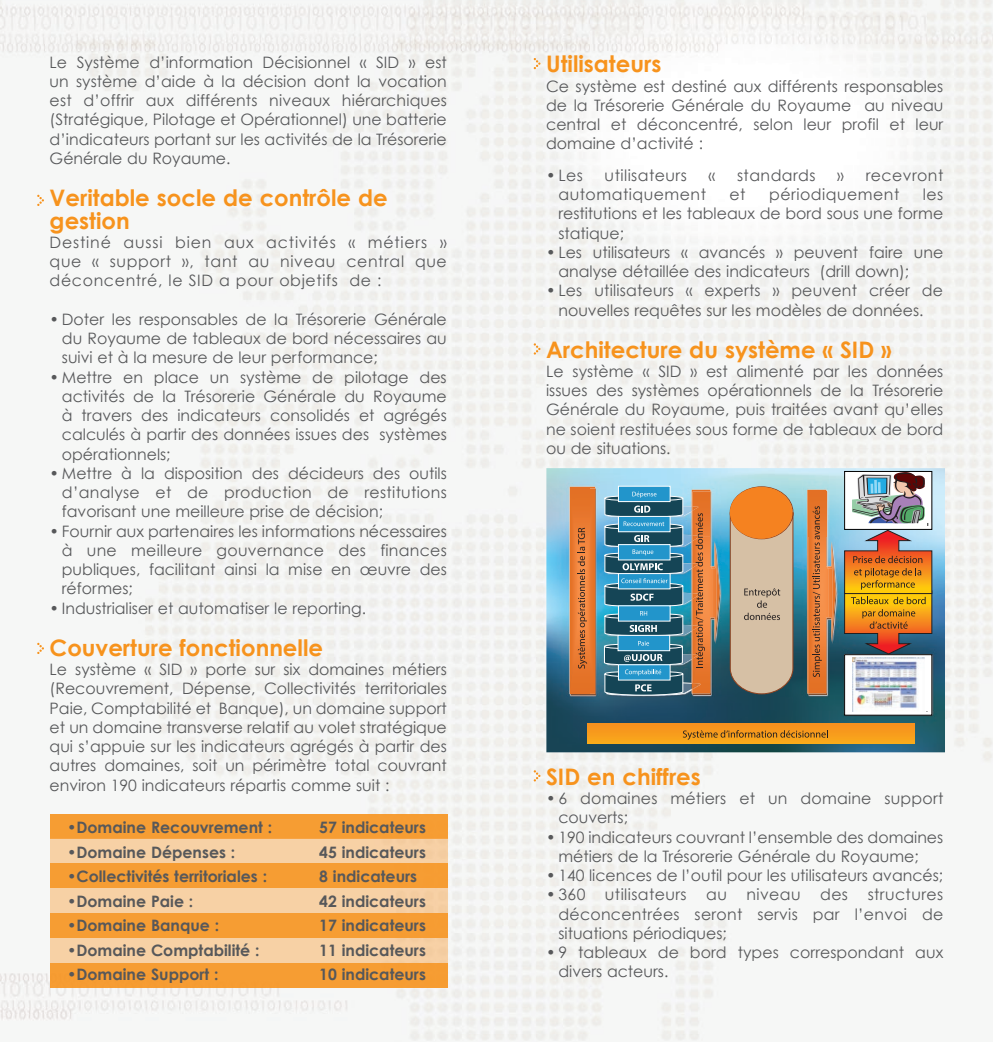
<style>
.page{position:relative;width:993px;height:1042px;background:#fff}
.page>*{position:absolute;margin:0;border:0;box-sizing:border-box;transform-origin:0 0}
.t1{font:700 22.75px/22.8px "Century Gothic";color:#f7931d}
.t2{font:15.75px/19.2px "Century Gothic";color:#57585a;text-align:justify}
.t3{font:700 15.75px "Century Gothic";color:#57585a}
.t4{font:15.75px "Century Gothic";letter-spacing:.03em;color:#57585a}
</style>
<div class="page">
<img style="left:0;top:0;width:992px;height:1041px">
<div style="left:51px;top:814px;width:397px;height:24px;background:#f69d33"></div>
<div style="left:51px;top:863px;width:397px;height:25px;background:#f69d33"></div>
<div style="left:51px;top:838px;width:397px;height:25px;background:#f7d1a5"></div>
<div style="left:51px;top:913px;width:397px;height:25px;background:#f69d33"></div>
<div style="left:51px;top:888px;width:397px;height:25px;background:#f7d1a5"></div>
<div style="left:51px;top:962px;width:397px;height:25px;background:#f69d33"></div>
<div style="left:51px;top:938px;width:397px;height:24px;background:#f7d1a5"></div>
<svg style="left:37px;top:195px;width:7px;height:11px"></svg>
<svg style="left:37px;top:643px;width:7px;height:11px"></svg>
<svg style="left:533px;top:343px;width:7px;height:12px"></svg>
<svg style="left:533px;top:770px;width:7px;height:11px"></svg>
<svg style="left:533px;top:58px;width:7px;height:11px"></svg>
<img style="left:546px;top:468px;width:398px;height:284px">
<svg style="left:843px;top:654px;width:88px;height:61px"></svg>
<img style="left:852px;top:658px;width:72px;height:53px">
<img style="left:569px;top:487px;width:26px;height:207px">
<img style="left:570px;top:488px;width:25px;height:206px">
<div style="left:587px;top:724px;width:326px;height:19px;background:linear-gradient(to right,#f89c1c,#f69a1c)"></div>
<img style="left:704px;top:491px;width:16px;height:204px">
<img style="left:807px;top:491px;width:29px;height:204px">
<img style="left:807px;top:490px;width:25px;height:203px">
<img style="left:807px;top:536px;width:21px;height:157px">
<img style="left:832px;top:551px;width:3px;height:81px">
<img style="left:828px;top:568px;width:4px;height:51px">
<img style="left:807px;top:491px;width:19px;height:45px">
<div style="left:618px;top:486px;width:52px;height:15px;background:#2295cb"></div>
<div style="left:617px;top:486px;width:53px;height:16px;border:1px solid #fff"></div>
<img style="left:691px;top:490px;width:24px;height:203px">
<img style="left:704px;top:536px;width:8px;height:157px">
<img style="left:712px;top:549px;width:4px;height:85px">
<img style="left:716px;top:558px;width:3px;height:67px">
<img style="left:704px;top:491px;width:6px;height:45px">
<img style="left:843px;top:472px;width:89px;height:183px">
<svg style="left:812px;top:506px;width:9px;height:171px;background:#c16b32"></svg>
<svg style="left:729px;top:486px;width:64px;height:209px;background:#ceaa85"></svg>
<svg style="left:577px;top:528px;width:10px;height:141px"></svg>
<svg style="left:682px;top:730px;width:145px;height:10px"></svg>
<svg style="left:603px;top:491px;width:101px;height:205px;background:#568393"></svg>
<p class="t2" style="left:50px;top:52px;width:398px">Le Système d’information Décisionnel « SID » est un système d’aide à la décision dont la vocation est d’offrir aux différents niveaux hiérarchiques (Stratégique, Pilotage et Opérationnel) une batterie d’indicateurs portant sur les activités de la Trésorerie Générale du Royaume.</p>
<h1 class="t1" style="left:50px;top:186px;width:339px">Veritable socle de contrôle de gestion</h1>
<p class="t2" style="left:50px;top:232px;width:398px">Destiné aussi bien aux activités « métiers » que « support », tant au niveau central que déconcentré, le SID a pour objetifs de :</p>
<p class="t2" style="left:62px;top:309px;width:386px;text-indent:-12px">• Doter les responsables de la Trésorerie Générale du Royaume de tableaux de bord nécessaires au suivi et à la mesure de leur performance;</p>
<p class="t2" style="left:62px;top:367px;width:386px;text-indent:-12px">• Mettre en place un système de pilotage des activités de la Trésorerie Générale du Royaume à travers des indicateurs consolidés et agrégés calculés à partir des données issues des systèmes opérationnels;</p>
<p class="t2" style="left:62px;top:463px;width:386px;text-indent:-12px">• Mettre à la disposition des décideurs des outils d’analyse et de production de restitutions favorisant une meilleure prise de décision;</p>
<p class="t2" style="left:62px;top:521px;width:386px;text-indent:-12px">• Fournir aux partenaires les informations nécessaires à une meilleure gouvernance des finances publiques, facilitant ainsi la mise en œuvre des réformes;</p>
<p class="t2" style="left:50px;top:598px;width:318px">• Industrialiser et automatiser le reporting.</p>
<h1 class="t1" style="left:50px;top:635px;width:275px">Couverture fonctionnelle</h1>
<p class="t2" style="left:50px;top:659px;width:398px">Le système « SID » porte sur six domaines métiers (Recouvrement, Dépense, Collectivités territoriales Paie, Comptabilité et Banque), un domaine support et un domaine transverse relatif au volet stratégique qui s’appuie sur les indicateurs agrégés à partir des autres domaines, soit un périmètre total couvrant environ 190 indicateurs répartis comme suit :</p>
<p class="t3" style="left:67px;top:817px;width:207px">•Domaine Recouvrement :</p>
<p class="t3" style="left:319px;top:817px;width:108px">57 indicateurs</p>
<p class="t3" style="left:67px;top:842px;width:170px">•Domaine Dépenses :</p>
<p class="t3" style="left:319px;top:842px;width:108px">45 indicateurs</p>
<p class="t3" style="left:67px;top:866px;width:201px">•Collectivités territoriales :</p>
<p class="t3" style="left:319px;top:866px;width:99px">8 indicateurs</p>
<p class="t3" style="left:67px;top:891px;width:128px">•Domaine Paie :</p>
<p class="t3" style="left:319px;top:891px;width:108px">42 indicateurs</p>
<p class="t3" style="left:67px;top:915px;width:154px">•Domaine Banque :</p>
<p class="t3" style="left:319px;top:915px;width:108px">17 indicateurs</p>
<p class="t3" style="left:67px;top:940px;width:194px">•Domaine Comptabilité :</p>
<p class="t3" style="left:319px;top:940px;width:108px">11 indicateurs</p>
<p class="t3" style="left:67px;top:964px;width:153px">•Domaine Support :</p>
<p class="t3" style="left:319px;top:964px;width:108px">10 indicateurs</p>
<h1 class="t1" style="left:546px;top:52px;width:117px">Utilisateurs</h1>
<p class="t2" style="left:546px;top:76px;width:398px">Ce système est destiné aux différents responsables de la Trésorerie Générale du Royaume au niveau central et déconcentré, selon leur profil et leur domaine d’activité :</p>
<p class="t2" style="left:546px;top:165px;width:38px">• Les</p>
<p class="t4" style="left:604px;top:166px;width:84px">utilisateurs</p>
<p class="t2" style="left:708px;top:165px;width:8px">«</p>
<p class="t4" style="left:736px;top:166px;width:80px">standards</p>
<p class="t4" style="left:837px;top:166px;width:108px">» recevront</p>
<p class="t4" style="left:558px;top:185px;width:149px">automatiquement</p>
<p class="t2" style="left:729px;top:185px;width:18px">et</p>
<p class="t4" style="left:768px;top:185px;width:132px">périodiquement</p>
<p class="t2" style="left:558px;top:185px;width:386px;text-indent:364px">les restitutions et les tableaux de bord sous une forme statique;</p>
<p class="t2" style="left:558px;top:242px;width:386px;text-indent:-12px">• Les utilisateurs « avancés » peuvent faire une analyse détaillée des indicateurs (drill down);</p>
<p class="t2" style="left:546px;top:281px;width:398px;text-align:center">• Les utilisateurs « experts » peuvent créer de nouvelles requêtes sur les modèles de données.</p>
<h1 class="t1" style="left:546px;top:337px;width:347px">Architecture du système « SID »</h1>
<p class="t2" style="left:546px;top:361px;width:398px">Le système « SID » est alimenté par les données issues des systèmes opérationnels de la Trésorerie Générale du Royaume, puis traitées avant qu’elles ne soient restituées sous forme de tableaux de bord ou de situations.</p>
<h1 class="t1" style="left:546px;top:764px;width:156px">SID en chiffres</h1>
<p class="t2" style="left:558px;top:788px;width:386px;text-indent:-12px">• 6 domaines métiers et un domaine support couverts;</p>
<p class="t2" style="left:558px;top:827px;width:386px;text-indent:-12px">• 190 indicateurs couvrant l’ensemble des domaines métiers de la Trésorerie Générale du Royaume;</p>
<p class="t2" style="left:546px;top:865px;width:398px">• 140 licences de l’outil pour les utilisateurs avancés;</p>
<p class="t2" style="left:558px;top:885px;width:386px;text-indent:-12px">• 360 utilisateurs au niveau des structures déconcentrées seront servis par l’envoi de situations périodiques;</p>
<p class="t2" style="left:558px;top:942px;width:386px;text-indent:-12px">• 9 tableaux de bord types correspondant aux divers acteurs.</p>
</div>
